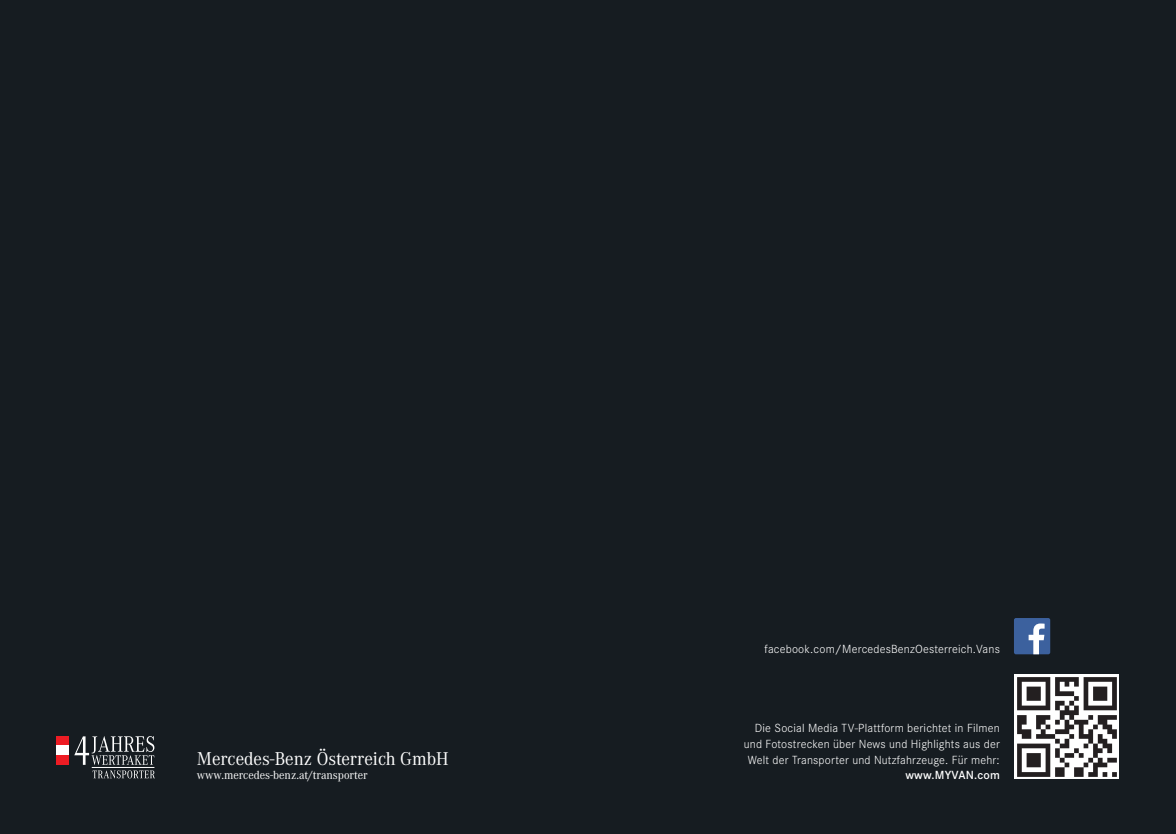
<style>
.page{position:relative;width:1176px;height:834px;background:#fff}
.page>*{position:absolute;margin:0;border:0;box-sizing:border-box;transform-origin:0 0}
.t1{font:19.25px "Corporate A";color:#fff;scale:.96 1}
.t2{font:300 12.25px/15.8px "Corporate S";letter-spacing:.015em;color:#fff;text-align:right}
.t3{font:12.25px "Corporate A";color:#fff;scale:.96 1}
.t4{font:600 12.25px "Corporate S";letter-spacing:.015em;color:#fff}
</style>
<div class="page">
<div style="left:0;top:0;width:1176px;height:833px;background:#161c21"></div>
<svg style="left:74px;top:736px;width:80px;height:28px"></svg>
<div style="left:56px;top:736px;width:13px;height:28px;background:#ed1c24"></div>
<div style="left:56px;top:745px;width:13px;height:10px;background:#fff"></div>
<svg style="left:92px;top:770px;width:63px;height:8px"></svg>
<hr style="left:92px;top:767px;width:62px;height:1px;background:#fff">
<svg style="left:1014px;top:674px;width:105px;height:104px"></svg>
<img style="left:1017px;top:677px;width:99px;height:99px">
<div style="left:1014px;top:618px;width:36px;height:36px;background:#3c619e;border-radius:2px"></div>
<svg style="left:1028px;top:623px;width:16px;height:31px"></svg>
<h1 class="t1" style="left:197px;top:751px;width:264px">Mercedes-Benz Österreich GmbH</h1>
<p class="t3" style="left:197px;top:770px;width:179px">www.mercedes-benz.at/transporter</p>
<p class="t2" style="left:764px;top:642px;width:237px">facebook.com/MercedesBenzOesterreich.Vans</p>
<p class="t2" style="left:744px;top:721px;width:257px">Die Social Media TV-Plattform berichtet in Filmen und Fotostrecken über News und Highlights aus der<br>Welt der Transporter und Nutzfahrzeuge. Für mehr:</p>
<p class="t4" style="left:905px;top:770px;width:96px">www.MYVAN.com</p>
</div>
